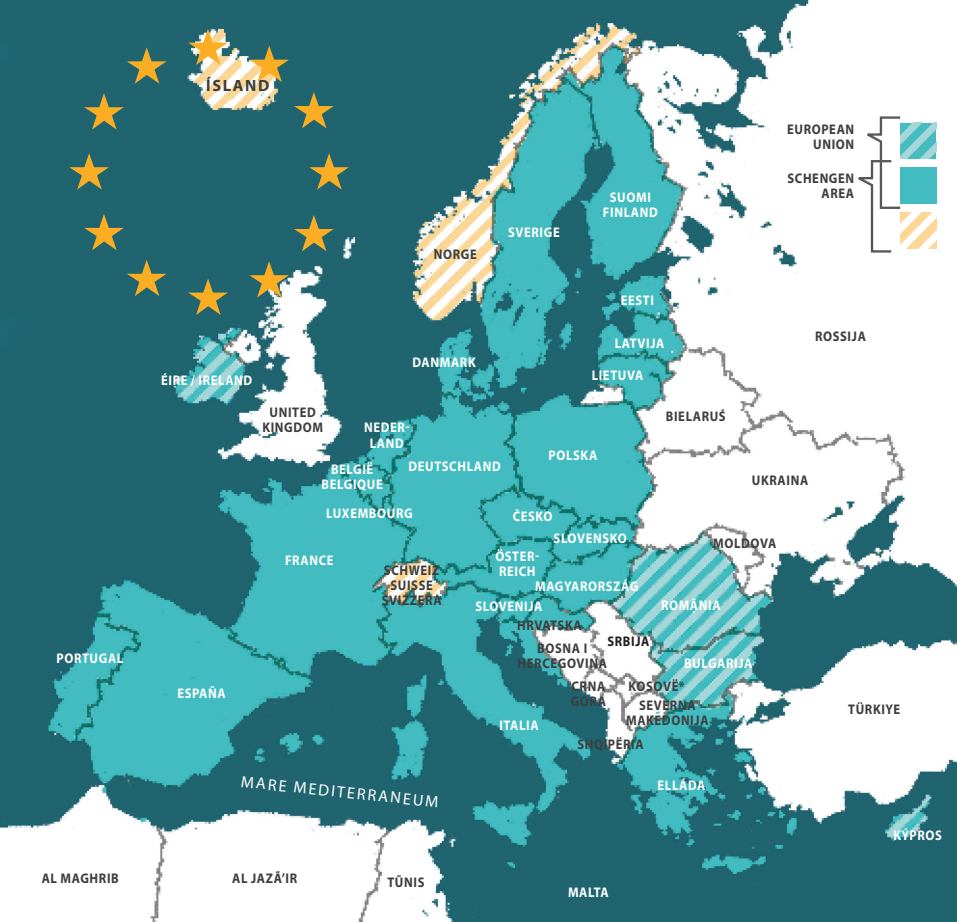
<style>
.page{position:relative;width:957px;height:922px;background:#fff}
.page>*{position:absolute;margin:0;border:0;box-sizing:border-box;transform-origin:0 0}
.t1{font:16.25px "Myriad Pro";color:#fff}
.t2{font:700 16.25px "Myriad Pro";letter-spacing:.1em;color:#3e3e3f}
.t3{font:700 14px/15.1px "Myriad Pro";letter-spacing:.05em;color:#fff;text-align:center;scale:.9 1}
.t4{font:700 14px/15.1px "Myriad Pro";letter-spacing:.05em;color:#3e3e3f;scale:.9 1}
.t5{font:700 14px "Myriad Pro";letter-spacing:.05em;color:#231f20;scale:.9 1}
</style>
<div class="page">
<img style="left:0;top:0;width:957px;height:921px">
<svg style="left:188px;top:29px;width:40px;height:36px"></svg>
<svg style="left:249px;top:46px;width:40px;height:36px"></svg>
<svg style="left:294px;top:92px;width:40px;height:36px"></svg>
<svg style="left:309px;top:153px;width:40px;height:36px"></svg>
<svg style="left:127px;top:47px;width:39px;height:37px"></svg>
<svg style="left:84px;top:93px;width:40px;height:37px"></svg>
<svg style="left:69px;top:153px;width:40px;height:36px"></svg>
<svg style="left:84px;top:214px;width:40px;height:36px"></svg>
<svg style="left:127px;top:260px;width:39px;height:36px"></svg>
<svg style="left:188px;top:278px;width:40px;height:37px"></svg>
<svg style="left:249px;top:261px;width:40px;height:36px"></svg>
<svg style="left:294px;top:215px;width:40px;height:36px"></svg>
<div style="left:840px;top:0;width:117px;height:268px;background:#fff"></div>
<svg style="left:849px;top:116px;width:108px;height:162px"></svg>
<p class="t3" style="left:56px;top:650px;width:20px">PORTUGAL</p>
<p class="t2" style="left:206px;top:75px;width:65px">ĹSLAND</p>
<p class="t4" style="left:434px;top:246px;width:49px">NORGE</p>
<p class="t3" style="left:508px;top:224px;width:59px">SVERIGE</p>
<p class="t3" style="left:603px;top:189px;width:62px">SUOMI<br>FINLAND</p>
<p class="t3" style="left:161px;top:372px;width:103px">ÉIRE / IRELAND</p>
<p class="t3" style="left:412px;top:354px;width:72px">DANMARK</p>
<p class="t4" style="left:262px;top:404px;width:18px;text-align:center">UNITED<br>KINGDOM</p>
<p class="t3" style="left:364px;top:419px;width:10px">NEDER</p>
<p class="t3" style="left:406px;top:419px;width:6px">-</p>
<p class="t3" style="left:370px;top:434px;width:11px">LAND</p>
<p class="t3" style="left:331px;top:461px;width:9px">BELGI</p>
<p class="t3" style="left:367px;top:461px;width:9px">Ë</p>
<p class="t3" style="left:408px;top:458px;width:104px">DEUTSCHLAND</p>
<p class="t3" style="left:326px;top:469px;width:38px;line-height:28.9px;text-align:left;text-indent:-4px">BELGIQUE<br>LUXEMBOURG</p>
<p class="t3" style="left:621px;top:292px;width:38px">EESTI</p>
<p class="t3" style="left:615px;top:335px;width:57px">LATVIJA</p>
<p class="t3" style="left:591px;top:367px;width:59px">LIETUVA</p>
<p class="t3" style="left:548px;top:447px;width:56px">POLSKA</p>
<p class="t3" style="left:513px;top:508px;width:19px">ČESKO</p>
<p class="t4" style="left:666px;top:408px;width:10px">BIELARU</p>
<p class="t4" style="left:719px;top:408px;width:9px">Ś</p>
<p class="t4" style="left:787px;top:121px;width:76px;text-align:right">EUROPEAN<br>UNION</p>
<p class="t4" style="left:787px;top:170px;width:76px;text-align:right">SCHENGEN<br>AREA</p>
<p class="t4" style="left:815px;top:328px;width:9px">ROSSIJA</p>
<p class="t4" style="left:752px;top:472px;width:10px">UKRAINA</p>
<p class="t3" style="left:285px;top:552px;width:18px">FRANCE</p>
<p class="t4" style="left:384px;top:561px;width:10px">SCHWEIZ</p>
<p class="t4" style="left:390px;top:576px;width:9px">SUISSE</p>
<p class="t4" style="left:382px;top:592px;width:10px">SVIZZERA</p>
<p class="t3" style="left:177px;top:684px;width:55px">ESPAÑA</p>
<p class="t1" style="left:242px;top:771px;width:200px;rotate:6deg">MARE MEDITERRANEUM</p>
<p class="t3" style="left:553px;top:530px;width:83px">SLOVENSKO</p>
<p class="t4" style="left:713px;top:535px;width:11px">MOLDOVA</p>
<p class="t3" style="left:495px;top:547px;width:50px">ÖSTER-</p>
<p class="t3" style="left:499px;top:563px;width:42px">REICH</p>
<p class="t3" style="left:535px;top:578px;width:116px">MAGYARORSZÁG</p>
<p class="t3" style="left:475px;top:598px;width:10px">SLOVENIJA</p>
<p class="t4" style="left:517px;top:617px;width:73px">HRVATSKA</p>
<p class="t5" style="left:607px;top:631px;width:48px">SRBIJA</p>
<p class="t4" style="left:537px;top:640px;width:11px">BOSNA</p>
<p class="t4" style="left:584px;top:640px;width:4px">I</p>
<p class="t4" style="left:517px;top:655px;width:10px">HERCEGOVINA</p>
<p class="t4" style="left:571px;top:678px;width:41px">CRNA<br>GORA</p>
<p class="t4" style="left:628px;top:678px;width:11px">KOSOV</p>
<p class="t3" style="left:661px;top:596px;width:68px">ROMẬNIA</p>
<p class="t3" style="left:684px;top:654px;width:78px">BULGARIJA</p>
<p class="t4" style="left:639px;top:676px;width:64px;line-height:18.9px;text-indent:33px">Ë*<br>SEVERNA</p>
<p class="t4" style="left:577px;top:708px;width:147px;line-height:23.6px;text-indent:49px">MAKEDONIJA<br>SHQIPËRIA</p>
<p class="t3" style="left:499px;top:717px;width:9px">ITALIA</p>
<p class="t3" style="left:657px;top:776px;width:44px">ELLÁDA</p>
<p class="t4" style="left:848px;top:701px;width:59px">TÜRKIYE</p>
<p class="t3" style="left:893px;top:826px;width:37px">KÝPROS</p>
<p class="t4" style="left:42px;top:870px;width:87px">AL MAGHRIB</p>
<p class="t4" style="left:232px;top:870px;width:67px">AL JAZÃ’IR</p>
<p class="t4" style="left:387px;top:874px;width:43px">TŨNIS</p>
<p class="t3" style="left:568px;top:883px;width:10px">MALTA</p>
</div>
